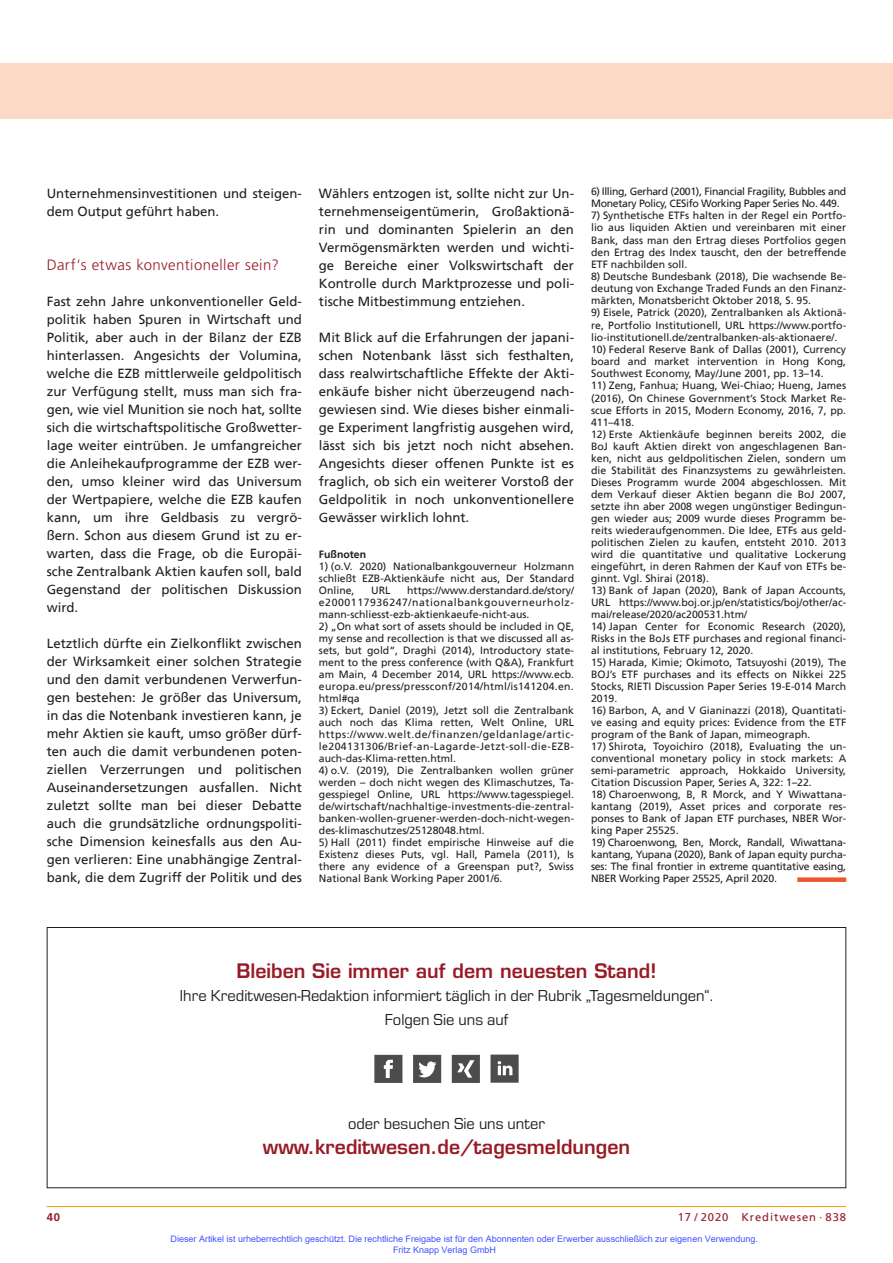
<style>
.page{position:relative;width:893px;height:1263px;background:#fff}
.page>*{position:absolute;margin:0;border:0;box-sizing:border-box;transform-origin:0 0}
.t1{font:600 19.5px "Eurostile";color:#981a26}
.t2{font:16.5px/23.7px "Eurostile";color:#231f20;text-align:center}
.t3{font:300 15px "Frutiger";letter-spacing:.03em;color:#981a26}
.t4{font:13.2px/18px "Frutiger";color:#231f20;text-align:justify}
.t5{font:11.25px "Frutiger";letter-spacing:.08em;color:#981a26}
.t6{font:700 11.25px "Frutiger";color:#981a26}
.t7{font:10.5px/12px "Frutiger";color:#231f20;text-align:justify}
.t8{font:10.5px/12.1px "Frutiger";letter-spacing:-.03em;color:#231f20}
.t9{font:700 10.5px "Frutiger";color:#231f20}
.t10{font:9px/10.8px "Arial";color:#4054ff}
</style>
<div class="page">
<div style="left:0;top:64px;width:893px;height:55px;background:#fcd9c7"></div>
<hr style="left:47px;top:1206px;width:799px;height:1px;background:#f1a31e">
<div style="left:797px;top:877px;width:49px;height:5px;background:#f0542e"></div>
<div style="left:47px;top:927px;width:799px;height:261px;border:1px solid #231f20"></div>
<svg style="left:374px;top:1055px;width:28px;height:28px"></svg>
<svg style="left:413px;top:1055px;width:28px;height:28px"></svg>
<svg style="left:452px;top:1055px;width:28px;height:28px"></svg>
<svg style="left:490px;top:1054px;width:29px;height:29px"></svg>
<p class="t4" style="left:47px;top:185px;width:257px">Unternehmensinvestitionen und steigen&shy;dem Output geführt haben.</p>
<h3 class="t3" style="left:47px;top:256px;width:234px">Darf‘s etwas konventioneller sein?</h3>
<p class="t4" style="left:47px;top:293px;width:257px">Fast zehn Jahre unkonventioneller Geld&shy;politik haben Spuren in Wirtschaft und Politik, aber auch in der Bilanz der EZB hinterlassen. Angesichts der Volumina, welche die EZB mittlerweile geldpolitisch zur Verfügung stellt, muss man sich fra&shy;gen, wie viel Munition sie noch hat, sollte sich die wirtschaftspolitische Großwetter&shy;lage weiter eintrüben. Je umfangreicher die Anleihekaufprogramme der EZB wer&shy;den, umso kleiner wird das Universum der Wertpapiere, welche die EZB kaufen kann, um ihre Geldbasis zu vergrö&shy;ßern. Schon aus diesem Grund ist zu er&shy;warten, dass die Frage, ob die Europäi&shy;sche Zentralbank Aktien kaufen soll, bald Gegenstand der politischen Diskussion wird.</p>
<p class="t4" style="left:47px;top:635px;width:257px">Letztlich dürfte ein Zielkonflikt zwischen der Wirksamkeit einer solchen Strategie und den damit verbundenen Verwerfun&shy;gen bestehen: Je größer das Universum, in das die Notenbank investieren kann, je mehr Aktien sie kauft, umso größer dürf&shy;ten auch die damit verbundenen poten&shy;ziellen Verzerrungen und politischen Auseinandersetzungen ausfallen. Nicht zuletzt sollte man bei dieser Debatte auch die grundsätzliche ordnungspoliti&shy;sche Dimension keinesfalls aus den Au&shy;gen verlieren: Eine unabhängige Zentral&shy;bank, die dem Zugriff der Politik und des</p>
<p class="t4" style="left:319px;top:185px;width:257px">Wählers entzogen ist, sollte nicht zur Un&shy;ternehmenseigentümerin, Großaktionä&shy;rin und dominanten Spielerin an den Vermögensmärkten werden und wichti&shy;ge Bereiche einer Volkswirtschaft der Kontrolle durch Marktprozesse und poli&shy;tische Mitbestimmung entziehen.</p>
<p class="t4" style="left:319px;top:329px;width:257px">Mit Blick auf die Erfahrungen der japani&shy;schen Notenbank lässt sich festhalten, dass realwirtschaftliche Effekte der Akti&shy;enkäufe bisher nicht überzeugend nach&shy;gewiesen sind. Wie dieses bisher einmali&shy;ge Experiment langfristig ausgehen wird, lässt sich bis jetzt noch nicht absehen.<br>Angesichts dieser offenen Punkte ist es fraglich, ob sich ein weiterer Vorstoß der Geldpolitik in noch unkonventionellere Gewässer wirklich lohnt.</p>
<p class="t9" style="left:319px;top:550px;width:49px">Fußnoten</p>
<p class="t7" style="left:319px;top:561px;width:257px">1) (o.V. 2020) Nationalbankgouverneur Holzmann schließt EZB-Aktienkäufe nicht aus, Der Standard Online,</p>
<p class="t7" style="left:319px;top:585px;width:257px;text-indent:88px">https://www.derstandard.de/story/ e2000117936247/nationalbankgouverneurholz&shy;mann-schliesst-ezb-aktienkaeufe-nicht-aus.</p>
<p class="t7" style="left:319px;top:621px;width:257px">2) „On what sort of assets should be included in QE, my sense and recollection is that we discussed all as&shy;sets, but gold“, Draghi (2014), Introductory state&shy;ment to the press conference (with Q&amp;A), Frankfurt am Main, 4 December 2014, URL https://www.ecb. europa.eu/press/pressconf/2014/html/is141204.en. html#qa</p>
<p class="t7" style="left:319px;top:705px;width:257px">3) Eckert, Daniel (2019), Jetzt soll die Zentralbank auch noch das Klima retten, Welt Online, URL https://www.welt.de/finanzen/geldanlage/artic&shy;le204131306/Brief-an-Lagarde-Jetzt-soll-die-EZB&shy;auch-das-Klima-retten.html.</p>
<p class="t7" style="left:319px;top:765px;width:257px">4) o.V. (2019), Die Zentralbanken wollen grüner werden – doch nicht wegen des Klimaschutzes, Ta&shy;gesspiegel Online, URL https://www.tagesspiegel. de/wirtschaft/nachhaltige-investments-die-zentral&shy;banken-wollen-gruener-werden-doch-nicht-wegen&shy;des-klimaschutzes/25128048.html.</p>
<p class="t7" style="left:319px;top:837px;width:257px">5) Hall (2011) findet empirische Hinweise auf die Existenz dieses Puts, vgl. Hall, Pamela (2011), Is there any evidence of a Greenspan put?, Swiss National Bank Working Paper 2001/6.</p>
<p class="t7" style="left:371px;top:585px;width:21px">URL</p>
<p class="t8" style="left:591px;top:186px;width:257px">6) Illing, Gerhard (2001), Financial Fragility, Bubbles and<br>Monetary Policy, CESifo Working Paper Series No. 449.</p>
<p class="t7" style="left:591px;top:210px;width:257px">7) Synthetische ETFs halten in der Regel ein Portfo&shy;lio aus liquiden Aktien und vereinbaren mit einer Bank, dass man den Ertrag dieses Portfolios gegen den Ertrag des Index tauscht, den der betreffende ETF nachbilden soll.</p>
<p class="t7" style="left:591px;top:271px;width:257px">8) Deutsche Bundesbank (2018), Die wachsende Be&shy;deutung von Exchange Traded Funds an den Finanz&shy;märkten, Monatsbericht Oktober 2018, S. 95.</p>
<p class="t7" style="left:591px;top:307px;width:257px">9) Eisele, Patrick (2020), Zentralbanken als Aktionä&shy;re, Portfolio Institutionell, URL https://www.portfo&shy;lio-institutionell.de/zentralbanken-als-aktionaere/.</p>
<p class="t7" style="left:591px;top:344px;width:257px">10) Federal Reserve Bank of Dallas (2001), Currency board and market intervention in Hong Kong, Southwest Economy, May/June 2001, pp. 13–14.</p>
<p class="t7" style="left:591px;top:380px;width:257px">11) Zeng, Fanhua; Huang, Wei-Chiao; Hueng, James (2016), On Chinese Government’s Stock Market Re&shy;scue Efforts in 2015, Modern Economy, 2016, 7, pp.<br>411–418.</p>
<p class="t7" style="left:591px;top:429px;width:257px">12) Erste Aktienkäufe beginnen bereits 2002, die BoJ kauft Aktien direkt von angeschlagenen Ban&shy;ken, nicht aus geldpolitischen Zielen, sondern um die Stabilität des Finanzsystems zu gewährleisten.<br>Dieses Programm wurde 2004 abgeschlossen. Mit dem Verkauf dieser Aktien begann die BoJ 2007, setzte ihn aber 2008 wegen ungünstiger Bedingun&shy;gen wieder aus; 2009 wurde dieses Programm be&shy;reits wiederaufgenommen. Die Idee, ETFs aus geld&shy;politischen Zielen zu kaufen, entsteht 2010. 2013 wird die quantitative und qualitative Lockerung eingeführt, in deren Rahmen der Kauf von ETFs be&shy;ginnt. Vgl. Shirai (2018).</p>
<p class="t7" style="left:591px;top:585px;width:257px">13) Bank of Japan (2020), Bank of Japan Accounts, URL https://www.boj.or.jp/en/statistics/boj/other/ac&shy;mai/release/2020/ac200531.htm/</p>
<p class="t7" style="left:591px;top:621px;width:257px">14) Japan Center for Economic Research (2020), Risks in the BoJs ETF purchases and regional financi&shy;al institutions, February 12, 2020.</p>
<p class="t7" style="left:591px;top:657px;width:257px">15) Harada, Kimie; Okimoto, Tatsuyoshi (2019), The BOJ’s ETF purchases and its effects on Nikkei 225<br>Stocks, RIETI Discussion Paper Series 19-E-014 March 2019.</p>
<p class="t7" style="left:591px;top:705px;width:257px">16) Barbon, A, and V Gianinazzi (2018), Quantitati&shy;ve easing and equity prices: Evidence from the ETF program of the Bank of Japan, mimeograph.</p>
<p class="t7" style="left:591px;top:741px;width:257px">17) Shirota, Toyoichiro (2018), Evaluating the un&shy;conventional monetary policy in stock markets: A semi-parametric approach, Hokkaido University, Citation Discussion Paper, Series A, 322: 1–22.</p>
<p class="t7" style="left:591px;top:789px;width:257px">18) Charoenwong, B, R Morck, and Y Wiwattana&shy;kantang (2019), Asset prices and corporate res&shy;ponses to Bank of Japan ETF purchases, NBER Wor&shy;king Paper 25525.</p>
<p class="t7" style="left:591px;top:837px;width:257px">19) Charoenwong, Ben, Morck, Randall, Wiwattana&shy;kantang, Yupana (2020), Bank of Japan equity purcha&shy;ses: The final frontier in extreme quantitative easing, NBER Working Paper 25525, April 2020.</p>
<h1 class="t1" style="left:236px;top:958px;width:421px">Bleiben Sie immer auf dem neuesten Stand!</h1>
<h2 class="t2" style="left:180px;top:983px;width:535px">Ihre Kreditwesen-Redaktion informiert täglich in der Rubrik „Tagesmeldungen“.<br>Folgen Sie uns auf</h2>
<h2 class="t2" style="left:348px;top:1110px;width:198px">oder besuchen Sie uns unter</h2>
<h1 class="t1" style="left:263px;top:1134px;width:369px">www.kreditwesen.de/tagesmeldungen</h1>
<p class="t6" style="left:47px;top:1211px;width:15px">40</p>
<p class="t5" style="left:678px;top:1211px;width:170px">17 / 2020 Kreditwesen · 838</p>
<p class="t10" style="left:393px;top:1233px;width:366px;text-indent:-223px">Dieser Artikel ist urheberrechtlich geschützt. Die rechtliche Freigabe ist für den Abonnenten oder Erwerber ausschließlich zur eigenen Verwendung.<br>Fritz Knapp Verlag GmbH</p>
</div>
